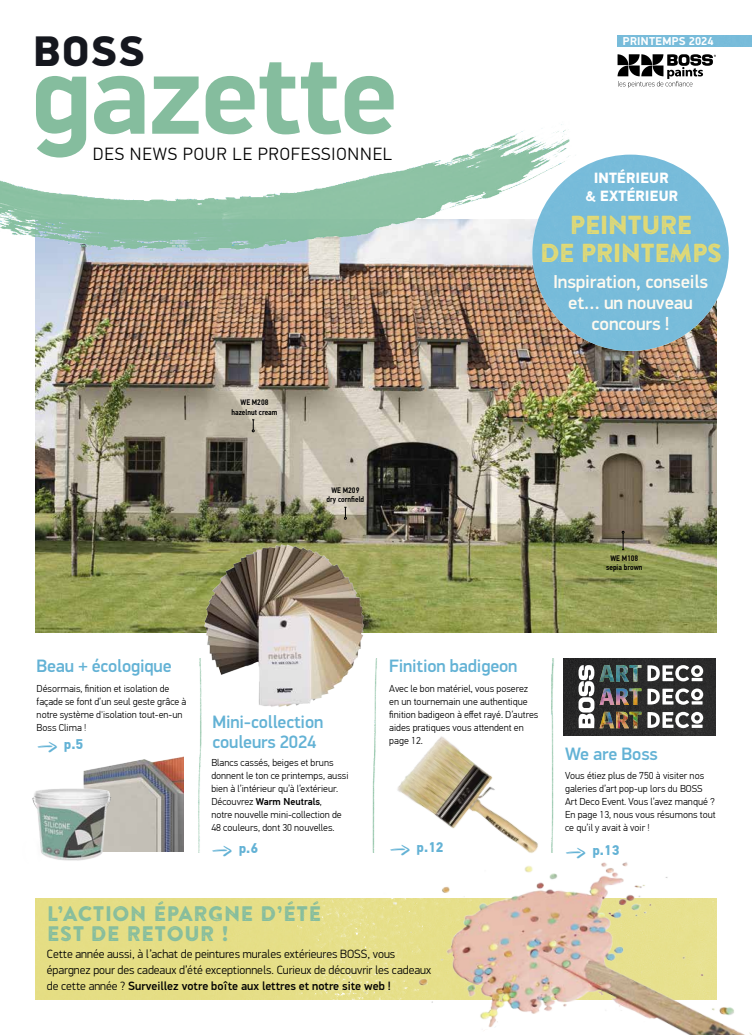
<style>
.page{position:relative;width:752px;height:1035px;background:#fff}
.page>*{position:absolute;margin:0;border:0;box-sizing:border-box;transform-origin:0 0}
.t1{font:700 115.5px "PFDIN Display Pro";letter-spacing:-.02em;color:#85bd9e}
.t2{font:900 43px "PFDIN Display Pro";color:#15171e}
.t3{font:26px/28.1px "Brandon Printed Two";letter-spacing:-.05em;color:#e2da74;text-align:center}
.t4{font:21px/20px "Brandon Printed Two";color:#85bd9e}
.t5{font:500 18.8px/21.1px "PFDIN Display Pro";letter-spacing:-.01em;color:#fefaf0;text-align:center}
.t6{font:500 18px/20px "PFDIN Display Pro";letter-spacing:-.01em;color:#63b2d5}
.t7{font:300 17.5px "PF Din Text Pro";letter-spacing:.05em;color:#000}
.t8{font:900 15px/18px "PFDIN Display Pro";letter-spacing:.01em;color:#fff;text-align:center}
.t9{font:700 14px "PF Din Text Pro";color:#63b2d5}
.t10{font:300 12px/16px "PFDIN Display Pro";color:#000}
.t11{font:700 11.5px "PFDIN Display Pro";letter-spacing:.025em;color:#fff}
.t12{font:300 10px/13px "PF Din Text Pro";color:#000}
.t13{font:500 8px/9.6px "PF Din Text Cond Pro";color:#000;text-align:center}
.s1{font-weight:500}
.s2{font-family:"Smoothy";font-weight:400;font-size:24.6px}
</style>
<div class="page">
<img style="left:35px;top:267px;width:680px;height:365px">
<div style="left:532px;top:155px;width:196px;height:196px;background:#77bcda;border-radius:98px"></div>
<img style="left:183px;top:658px;width:371px;height:194px">
<div style="left:35px;top:898px;width:311px;height:101px;background:#e5de85"></div>
<img style="left:0;top:124px;width:576px;height:143px">
<img style="left:362px;top:703px;width:212px;height:148px">
<img style="left:153px;top:537px;width:262px;height:177px">
<img style="left:346px;top:851px;width:405px;height:184px">
<svg style="left:617px;top:54px;width:98px;height:34px"></svg>
<svg style="left:252px;top:419px;width:2px;height:13px"></svg>
<img style="left:563px;top:658px;width:151px;height:77px">
<svg style="left:621px;top:531px;width:3px;height:19px"></svg>
<svg style="left:344px;top:507px;width:2px;height:12px"></svg>
<svg style="left:647px;top:665px;width:55px;height:16px"></svg>
<svg style="left:647px;top:712px;width:55px;height:16px"></svg>
<svg style="left:647px;top:688px;width:55px;height:17px"></svg>
<img style="left:578px;top:665px;width:63px;height:63px">
<img style="left:599px;top:712px;width:42px;height:16px">
<img style="left:83px;top:756px;width:100px;height:96px">
<img style="left:32px;top:779px;width:95px;height:82px">
<h2 class="t2" style="left:33px;top:25px;width:113px">BOSS</h2>
<h1 class="t1" style="left:31px;top:24px;width:368px">gazette</h1>
<h3 class="t7" style="left:93px;top:144px;width:301px">DES NEWS POUR LE PROFESSIONNEL</h3>
<p class="t13" style="left:231px;top:398px;width:48px">WE M208 hazelnut cream</p>
<p class="t13" style="left:326px;top:485px;width:39px">WE M209 dry cornfield</p>
<p class="t11" style="left:622px;top:34px;width:92px">PRINTEMPS 2024</p>
<h3 class="t8" style="left:584px;top:169px;width:95px">INTÉRIEUR<br>&amp; EXTÉRIEUR</h3>
<h3 class="t3" style="left:539px;top:210px;width:184px">PEINTURE<br>DE PRINTEMPS</h3>
<h3 class="t5" style="left:552px;top:271px;width:156px">Inspiration, conseils et… un nouveau concours !</h3>
<p class="t13" style="left:605px;top:553px;width:38px">WE M108 sepia brown</p>
<h3 class="t6" style="left:36px;top:656px;width:137px">Beau + écologique</h3>
<h3 class="t6" style="left:389px;top:656px;width:129px">Finition badigeon</h3>
<p class="t12" style="left:389px;top:682px;width:150px">Avec le bon matériel, vous poserez en un tournemain une authentique finition badigeon à effet rayé. D’autres aides pratiques vous attendent en page 12.</p>
<p class="t12" style="left:37px;top:682px;width:151px">Désormais, finition et isolation de façade se font d’un seul geste grâce à notre système d'isolation tout-en-un<br>Boss Clima !</p>
<h3 class="t6" style="left:212px;top:711px;width:112px">Mini-collection couleurs 2024</h3>
<p class="t12" style="left:211px;top:756px;width:139px">Blancs cassés, beiges et bruns donnent le ton ce printemps, aussi bien à l’intérieur qu’à l’extérieur.<br>Découvrez <span class="s1">Warm Neutrals</span>,<br>notre nouvelle mini-collection de<br>48 couleurs, dont 30 nouvelles.</p>
<h3 class="t9" style="left:212px;top:839px;width:47px"><sup>_</sup><span class="s2">&gt;</span> p.6</h3>
<h3 class="t9" style="left:38px;top:736px;width:47px"><sup>_</sup><span class="s2">&gt;</span> p.5</h3>
<h3 class="t9" style="left:390px;top:838px;width:55px"><sup>_</sup><span class="s2">&gt;</span> p.12</h3>
<h3 class="t4" style="left:47px;top:903px;width:276px">L’ACTION ÉPARGNE D’ÉTÉ<br>EST DE RETOUR !</h3>
<p class="t10" style="left:47px;top:946px;width:385px">Cette année aussi, à l’achat de peintures murales extérieures BOSS, vous épargnez pour des cadeaux d’été exceptionnels. Curieux de découvrir les cadeaux de cette année ? <span class="s1">Surveillez votre boîte aux lettres et notre site web !</span></p>
<h3 class="t6" style="left:564px;top:744px;width:94px">We are Boss</h3>
<p class="t12" style="left:564px;top:769px;width:152px">Vous étiez plus de 750 à visiter nos galeries d’art pop-up lors du BOSS<br>Art Deco Event. Vous l’avez manqué ?<br>En page 13, nous vous résumons tout ce qu’il y avait à voir !</p>
<h3 class="t9" style="left:566px;top:841px;width:55px"><sup>_</sup><span class="s2">&gt;</span> p.13</h3>
</div>
